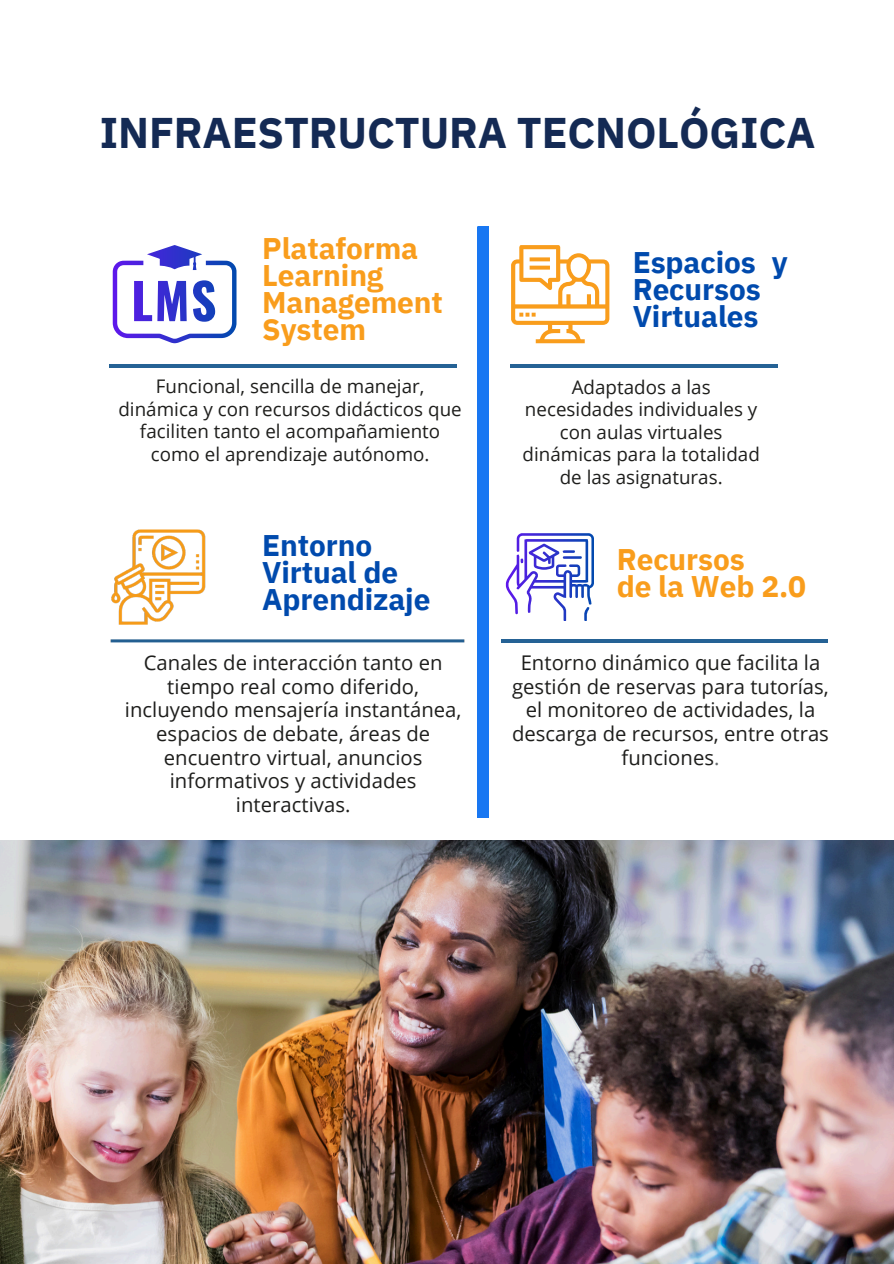
<style>
.page{position:relative;width:894px;height:1264px;background:#fff}
.page>*{position:absolute;margin:0;border:0;box-sizing:border-box;transform-origin:0 0}
.t1{font:700 42.75px "IBM Plex Sans";letter-spacing:-.005em;color:#142a54}
.t2{font:700 29.85px/27px "IBM Plex Sans";letter-spacing:-.005em;color:#004aad}
.t3{font:700 29.85px/27px "IBM Plex Sans";letter-spacing:-.005em;color:#f99d1c}
.t4{font:20.25px/23.7px "Open Sans";color:#1e1e1c;text-align:center}
.t5{font:18.75px/22.5px "Open Sans";color:#1e1e1c;text-align:center}
.s1{color:#64696c}
</style>
<div class="page">
<hr style="left:110px;top:364px;width:347px;height:3px;background:#256295">
<img style="left:110px;top:529px;width:355px;height:114px">
<svg style="left:113px;top:245px;width:123px;height:98px"></svg>
<hr style="left:501px;top:639px;width:326px;height:3px;background:#256295">
<svg style="left:505px;top:533px;width:88px;height:88px"></svg>
<hr style="left:509px;top:365px;width:268px;height:3px;background:#256295">
<svg style="left:511px;top:245px;width:98px;height:98px"></svg>
<img style="left:0;top:840px;width:893px;height:423px">
<div style="left:477px;top:226px;width:11px;height:591px;background:#1877f2"></div>
<h1 class="t1" style="left:100px;top:104px;width:716px">INFRAESTRUCTURA TECNOLÓGICA</h1>
<h2 class="t3" style="left:262px;top:234px;width:182px">Plataforma<br>Learning<br>Management<br>System</h2>
<h2 class="t5" style="left:118px;top:375px;width:345px">Funcional, sencilla de manejar, dinámica y con recursos didácticos que faciliten tanto el acompañamiento como el aprendizaje autónomo.</h2>
<p class="t2" style="left:262px;top:531px;width:170px">Entorno<br>Virtual de<br>Aprendizaje</p>
<p class="t4" style="left:125px;top:650px;width:338px">Canales de interacción tanto en tiempo real como diferido, incluyendo mensajería instantánea, espacios de debate, áreas de encuentro virtual, anuncios informativos y actividades interactivas.</p>
<p class="t2" style="left:632px;top:248px;width:156px">Espacios y<br>Recursos<br>Virtuales</p>
<p class="t5" style="left:522px;top:375px;width:239px">Adaptados a las necesidades individuales y con aulas virtuales dinámicas para la totalidad de las asignaturas.</p>
<p class="t3" style="left:616px;top:545px;width:191px">Recursos<br>de la Web 2.0</p>
<p class="t4" style="left:512px;top:650px;width:318px">Entorno dinámico que facilita la gestión de reservas para tutorías, el monitoreo de actividades, la descarga de recursos, entre otras funciones<span class="s1">.</span></p>
</div>
